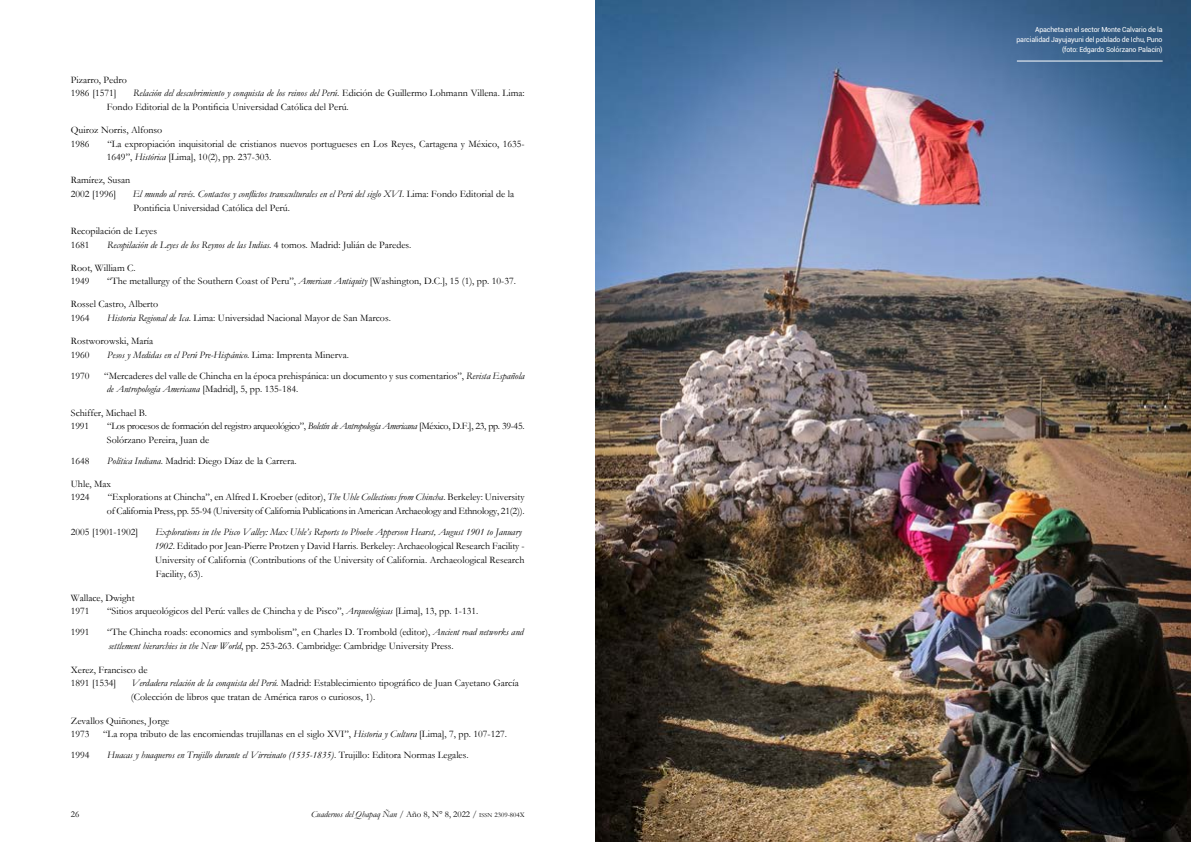
<style>
.page{position:relative;width:1191px;height:842px;background:#fff}
.page>*{position:absolute;margin:0;border:0;box-sizing:border-box;transform-origin:0 0}
.t1{font:10px/13.4px "Garamond";color:#000}
.t2{font:italic 10px/14px "Garamond";color:#000}
.t3{font:10px/13.4px "Garamond";letter-spacing:-.025em;color:#000}
.t4{font:10px/13.4px "Garamond";letter-spacing:-.03em;color:#000}
.t5{font:italic 9px "Garamond";color:#000}
.t6{font:9px "Garamond";color:#000}
.t7{font:7px/10px "Roboto";letter-spacing:-.02em;color:#fff;text-align:right}
.s1{font-style:italic}
.s2{font-style:normal}
.s3{font-style:normal;font-size:6.3px}
.s4{font-style:normal;font-size:7px}
</style>
<div class="page">
<img style="left:595px;top:0;width:596px;height:842px">
<hr style="left:1017px;top:61px;width:145px;height:1px;background:#fff">
<p class="t1" style="left:71px;top:73px;width:57px">Pizarro, Pedro<br>1986 [1571]</p>
<p class="t1" style="left:107px;top:86px;width:419px;text-indent:26px"><span class="s1">Relación del descubrimiento y conquista de los reinos del Perú</span>. Edición de Guillermo Lohmann Villena. Lima:<br>Fondo Editorial de la Pontificia Universidad Católica del Perú.</p>
<p class="t1" style="left:71px;top:123px;width:93px">Quiroz Norris, Alfonso<br>1986</p>
<p class="t1" style="left:107px;top:137px;width:419px">“La expropiación inquisitorial de cristianos nuevos portugueses en Los Reyes, Cartagena y México, 1635-<br>1649”, <span class="s1">Histórica</span> [Lima], 10(2), pp. 237-303.</p>
<p class="t1" style="left:71px;top:173px;width:61px">Ramírez, Susan<br>2002 [1996]</p>
<p class="t2" style="left:133px;top:186px;width:383px">El mundo al revés. Contactos y conflictos transculturales en el Perú del siglo XVI<span class="s2">. Lima: Fondo Editorial de la<br>Pontificia Universidad Católica del Perú.</span></p>
<p class="t1" style="left:71px;top:224px;width:88px">Recopilación de Leyes<br>1681</p>
<p class="t2" style="left:107px;top:237px;width:306px">Recopilación de Leyes de los Reynos de las Indias<span class="s2">. 4 tomos. Madrid: Julián de Paredes.</span></p>
<p class="t1" style="left:71px;top:261px;width:66px">Root, William C.<br>1949</p>
<p class="t1" style="left:107px;top:274px;width:410px">“The metallurgy of the Southern Coast of Peru”, <span class="s1">American Antiquity</span> [Washington, D.C.], 15 (1), pp. 10-37.</p>
<p class="t1" style="left:71px;top:297px;width:89px">Rossel Castro, Alberto<br>1964</p>
<p class="t1" style="left:107px;top:311px;width:285px"><span class="s1">Historia Regional de Ica</span>. Lima: Universidad Nacional Mayor de San Marcos.</p>
<p class="t1" style="left:71px;top:334px;width:84px">Rostworowski, María<br>1960</p>
<p class="t2" style="left:107px;top:347px;width:243px">Pesos y Medidas en el Perú Pre-Hispánico<span class="s2">. Lima: Imprenta Minerva.</span></p>
<p class="t1" style="left:71px;top:369px;width:20px">1970</p>
<p class="t1" style="left:104px;top:369px;width:422px">“Mercaderes del valle de Chincha en la época prehispánica: un documento y sus comentarios”, <span class="s1">Revista Española de Antropología Americana</span> [Madrid], 5, pp. 135-184.</p>
<p class="t1" style="left:71px;top:406px;width:78px">Schiffer, Michael B.<br>1991</p>
<p class="t4" style="left:107px;top:419px;width:419px">“Los procesos de formación del registro arqueológico”, <span class="s1">Boletín de Antropología Americana</span> [México, D.F.], 23, pp. 39-45.<br>Solórzano Pereira, Juan de</p>
<p class="t1" style="left:71px;top:454px;width:20px">1648</p>
<p class="t1" style="left:107px;top:454px;width:191px"><span class="s1">Política Indiana</span>. Madrid: Diego Díaz de la Carrera.</p>
<p class="t1" style="left:71px;top:477px;width:42px">Uhle, Max<br>1924</p>
<p class="t3" style="left:107px;top:490px;width:419px">“Explorations at Chincha”, en Alfred L Kroeber (editor), <span class="s1">The Uhle Collections from Chincha</span>. Berkeley: University of California Press, pp. 55-94 (University of California Publications in American Archaeology and Ethnology, 21(2)).</p>
<p class="t1" style="left:71px;top:525px;width:69px">2005 [1901-1902]</p>
<p class="t1" style="left:154px;top:525px;width:372px;line-height:14px"><span class="s1">Explorations in the Pisco Valley: Max Uhle’s Reports to Phoebe Apperson Hearst, August 1901 to January 1902</span>. Editado por Jean-Pierre Protzen y David Harris. Berkeley: Archaeological Research Facility - University of California (Contributions of the University of California. Archaeological Research Facility, 63).</p>
<p class="t1" style="left:71px;top:590px;width:65px">Wallace, Dwight<br>1971</p>
<p class="t1" style="left:107px;top:604px;width:373px">“Sitios arqueológicos del Perú: valles de Chincha y de Pisco”, <span class="s1">Arqueológicas</span> [Lima], 13, pp. 1-131.</p>
<p class="t1" style="left:71px;top:625px;width:20px">1991</p>
<p class="t1" style="left:107px;top:625px;width:418px;line-height:14px">“The Chincha roads: economics and symbolism”, en Charles D. Trombold (editor), <span class="s1">Ancient road networks and settlement hierarchies in the New World</span>, pp. 253-263. Cambridge: Cambridge University Press.</p>
<p class="t1" style="left:71px;top:663px;width:78px">Xerez, Francisco de<br>1891 [1534]</p>
<p class="t1" style="left:131px;top:676px;width:389px;line-height:14px"><span class="s1">Verdadera relación de la conquista del Perú</span>. Madrid: Establecimiento tipográfico de Juan Cayetano García (Colección de libros que tratan de América raros o curiosos, 1).</p>
<p class="t1" style="left:71px;top:713px;width:100px">Zevallos Quiñones, Jorge<br>1973</p>
<p class="t1" style="left:103px;top:727px;width:405px">“La ropa tributo de las encomiendas trujillanas en el siglo XVI”, <span class="s1">Historia y Cultura</span> [Lima], 7, pp. 107-127.</p>
<p class="t1" style="left:71px;top:748px;width:20px">1994</p>
<p class="t2" style="left:107px;top:748px;width:363px">Huacas y huaqueros en Trujillo durante el Virreinato (1535-1835)<span class="s2">. Trujillo: Editora Normas Legales.</span></p>
<p class="t6" style="left:71px;top:808px;width:10px">26</p>
<p class="t5" style="left:311px;top:808px;width:215px">Cuadernos del Qhapaq Ñan / <span class="s2">Año 8, N° 8, 2022 /</span> <span class="s3">ISSN</span> <span class="s4">2309-804X</span></p>
<p class="t7" style="left:1016px;top:24px;width:148px">Apacheta en el sector Monte Calvario de la parcialidad Jayujayuni del poblado de Ichu, Puno (foto: Edgardo Solórzano Palacín)</p>
</div>
